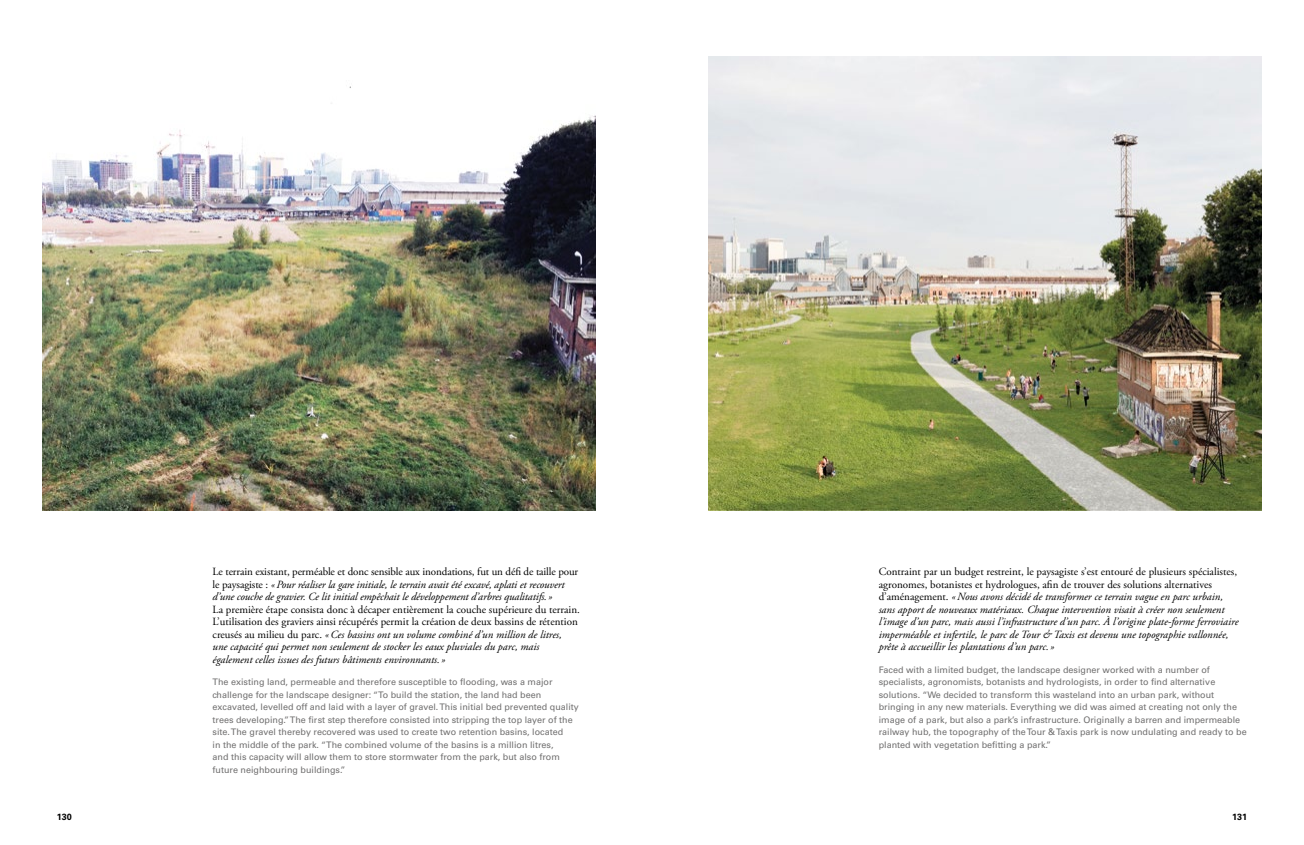
<style>
.page{position:relative;width:1304px;height:845px;background:#fff}
.page>*{position:absolute;margin:0;border:0;box-sizing:border-box;transform-origin:0 0}
.t1{font:italic 11px/12.5px "Adobe Garamond Pro";color:#000}
.t2{font:11px/12.5px "Adobe Garamond Pro";color:#000}
.t3{font:9px/12.5px "Univers LT Std";color:#706f6f}
.t4{font:700 9px "Univers LT Std";color:#000}
.s1{font-style:normal}
.s2{font-style:italic}
</style>
<div class="page">
<img style="left:43px;top:86px;width:552px;height:424px">
<img style="left:709px;top:57px;width:552px;height:453px">
<p class="t1" style="left:213px;top:565px;width:367px"><span class="s1">Le terrain existant, perméable et donc sensible aux inondations, fut un défi de taille pour le paysagiste :</span> «Pour réaliser la gare initiale, le terrain avait été excavé, aplati et recouvert d’une couche de gravier. Ce lit initial empêchait le développement d’arbres qualitatifs. »</p>
<p class="t2" style="left:213px;top:603px;width:369px">La première étape consista donc à décaper entièrement la couche supérieure du terrain.<br>L’utilisation des graviers ainsi récupérés permit la création de deux bassins de rétention creusés au milieu du parc. <span class="s2">«Ces bassins ont un volume combiné d’un million de litres,<br>une capacité qui permet non seulement de stocker les eaux pluviales du parc, mais également celles issues des futurs bâtiments environnants.»</span></p>
<p class="t3" style="left:213px;top:676px;width:368px">The existing land, permeable and therefore susceptible to flooding, was a major challenge for the landscape designer: “To build the station, the land had been excavated, levelled off and laid with a layer of gravel. This initial bed prevented quality trees developing.” The first step therefore consisted into stripping the top layer of the site. The gravel thereby recovered was used to create two retention basins, located<br>in the middle of the park. “The combined volume of the basins is a million litres,<br>and this capacity will allow them to store stormwater from the park, but also from future neighbouring buildings.”</p>
<p class="t1" style="left:879px;top:565px;width:361px"><span class="s1">Contraint par un budget restreint, le paysagiste s’est entouré de plusieurs spécialistes, agronomes, botanistes et hydrologues, afin de trouver des solutions alternatives d’aménagement.</span> «Nous avons décidé de transformer ce terrain vague en parc urbain, sans apport de nouveaux matériaux. Chaque intervention visait à créer non seulement l’image d’un parc, mais aussi l’infrastructure d’un parc. À l’origine plate‑forme ferroviaire imperméable et infertile, le parc de Tour &amp; Taxis est devenu une topographie vallonnée, prête à accueillir les plantations d’un parc.»</p>
<p class="t3" style="left:879px;top:663px;width:369px">Faced with a limited budget, the landscape designer worked with a number of specialists, agronomists, botanists and hydrologists, in order to find alternative solutions. “We decided to transform this wasteland into an urban park, without bringing in any new materials. Everything we did was aimed at creating not only the image of a park, but also a park’s infrastructure. Originally a barren and impermeable railway hub, the topography of the Tour &amp; Taxis park is now undulating and ready to be planted with vegetation befitting a park.”</p>
<p class="t4" style="left:57px;top:812px;width:17px">130</p>
<p class="t4" style="left:1232px;top:812px;width:17px">131</p>
</div>
